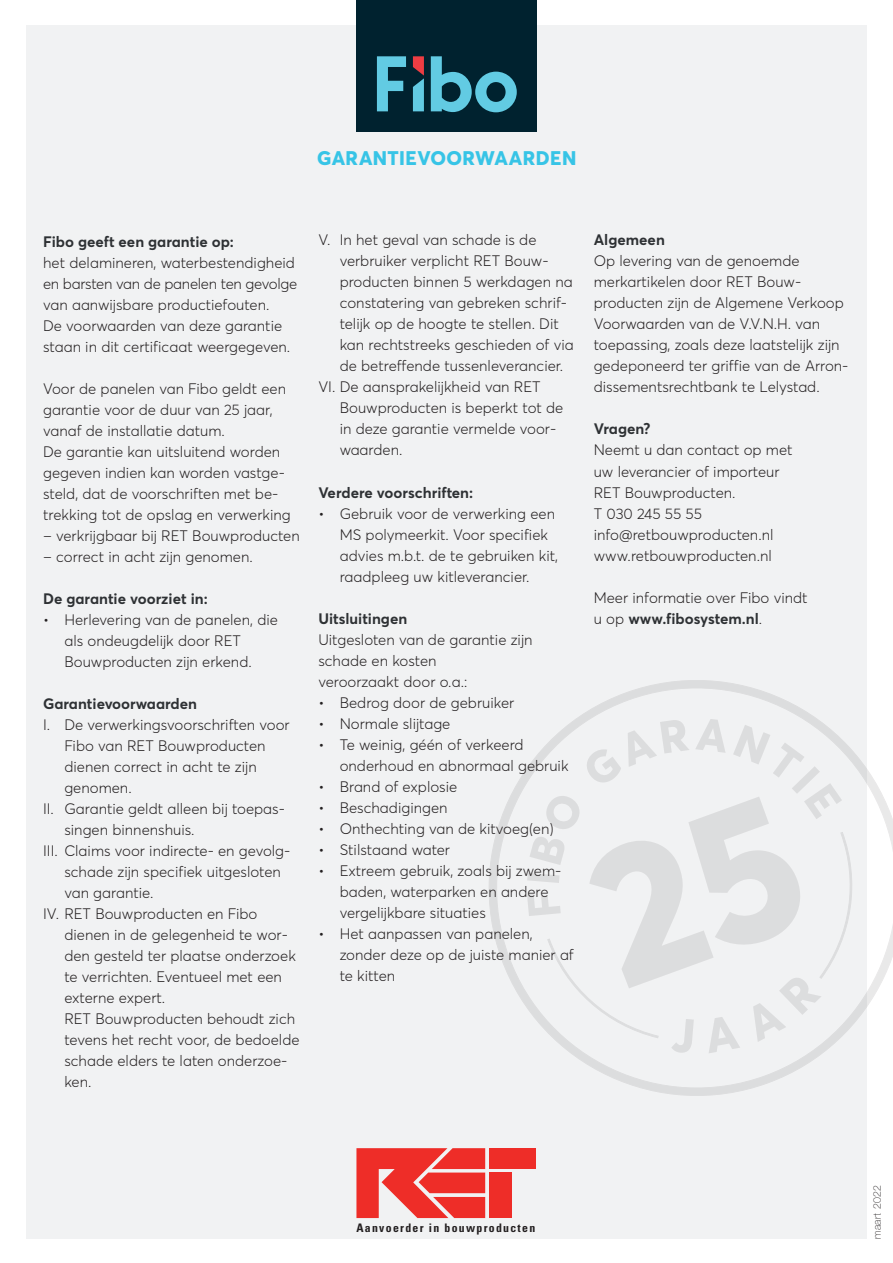
<style>
.page{position:relative;width:893px;height:1263px;background:#fff}
.page>*{position:absolute;margin:0;border:0;box-sizing:border-box;transform-origin:0 0}
.t1{font:800 19.5px "Averta Std";letter-spacing:.02em;color:#37c4e6}
.t2{font:300 15px/21px "Averta Std";color:#231f20}
.t3{font:700 15px "Averta Std";color:#2e3134}
.t4{font:700 condensed 11.7px "Univers LT Std";letter-spacing:.11em;color:#231f20}
.t5{font:100 10.5px "Helvetica Neue LT Std";letter-spacing:.03em;color:#231f20}
.s1{font-weight:700;color:#2e3134}
</style>
<div class="page">
<div style="left:26px;top:26px;width:841px;height:1213px;background:#f0f1f2"></div>
<div style="left:356px;top:21px;width:181px;height:110px;background:#00222f"></div>
<svg style="left:413px;top:56px;width:11px;height:55px"></svg>
<svg style="left:431px;top:56px;width:86px;height:56px"></svg>
<svg style="left:377px;top:56px;width:29px;height:55px"></svg>
<div style="left:356px;top:0;width:181px;height:24px;background:#00222f"></div>
<svg style="left:489px;top:680px;width:404px;height:416px"></svg>
<svg style="left:547px;top:796px;width:313px;height:257px"></svg>
<div style="left:489px;top:1148px;width:47px;height:21px;background:#ee2d28"></div>
<svg style="left:356px;top:1148px;width:129px;height:70px"></svg>
<div style="left:489px;top:1172px;width:23px;height:46px;background:#ee2d28"></div>
<p class="t1" style="left:317px;top:145px;width:261px">GARANTIEVOORWAARDEN</p>
<p class="t3" style="left:43px;top:232px;width:192px">Fibo geeft een garantie op:</p>
<p class="t2" style="left:43px;top:252px;width:256px">het delamineren, waterbestendigheid en barsten van de panelen ten gevolge van aanwijsbare productiefouten.<br>De voorwaarden van deze garantie staan in dit certificaat weergegeven.</p>
<p class="t2" style="left:43px;top:378px;width:244px">Voor de panelen van Fibo geldt een garantie voor de duur van 25 jaar, vanaf de installatie datum.</p>
<p class="t2" style="left:43px;top:441px;width:249px">De garantie kan uitsluitend worden gegeven indien kan worden vastge&shy;steld, dat de voorschriften met be&shy;trekking tot de opslag en verwerking</p>
<p class="t2" style="left:43px;top:525px;width:258px">– verkrijgbaar bij RET Bouwproducten</p>
<p class="t2" style="left:43px;top:546px;width:211px">– correct in acht zijn genomen.</p>
<p class="t3" style="left:43px;top:589px;width:166px">De garantie voorziet in:</p>
<p class="t2" style="left:64px;top:609px;width:215px;text-indent:-21px">• Herlevering van de panelen, die als ondeugdelijk door RET<br>Bouwproducten zijn erkend.</p>
<p class="t3" style="left:43px;top:694px;width:156px">Garantievoorwaarden</p>
<p class="t2" style="left:64px;top:714px;width:227px;text-indent:-21px">I. De verwerkingsvoorschriften voor<br>Fibo van RET Bouwproducten dienen correct in acht te zijn genomen.</p>
<p class="t2" style="left:64px;top:798px;width:222px;text-indent:-21px">II. Garantie geldt alleen bij toepas&shy;singen binnenshuis.</p>
<p class="t2" style="left:64px;top:840px;width:228px;text-indent:-21px">III. Claims voor indirecte- en gevolg&shy;schade zijn specifiek uitgesloten van garantie.</p>
<p class="t2" style="left:64px;top:903px;width:237px;text-indent:-21px">IV. RET Bouwproducten en Fibo dienen in de gelegenheid te wor&shy;den gesteld ter plaatse onderzoek te verrichten. Eventueel met een externe expert.<br>RET Bouwproducten behoudt zich tevens het recht voor, de bedoelde schade elders te laten onderzoe&shy;ken.</p>
<p class="t2" style="left:340px;top:230px;width:236px;text-indent:-21px">V. In het geval van schade is de verbruiker verplicht RET Bouw&shy;producten binnen 5 werkdagen na constatering van gebreken schrif&shy;telijk op de hoogte te stellen. Dit kan rechtstreeks geschieden of via de betreffende tussenleverancier.</p>
<p class="t2" style="left:340px;top:377px;width:225px;text-indent:-21px">VI. De aansprakelijkheid van RET<br>Bouwproducten is beperkt tot de in deze garantie vermelde voor&shy;waarden.</p>
<p class="t3" style="left:318px;top:483px;width:156px">Verdere voorschriften:</p>
<p class="t2" style="left:340px;top:503px;width:220px;text-indent:-21px">• Gebruik voor de verwerking een<br>MS polymeerkit. Voor specifiek advies m.b.t. de te gebruiken kit, raadpleeg uw kitleverancier.</p>
<p class="t3" style="left:318px;top:609px;width:90px">Uitsluitingen</p>
<p class="t2" style="left:318px;top:629px;width:216px">Uitgesloten van de garantie zijn schade en kosten<br>veroorzaakt door o.a.:</p>
<p class="t2" style="left:318px;top:692px;width:197px">• Bedrog door de gebruiker</p>
<p class="t2" style="left:318px;top:713px;width:133px">• Normale slijtage</p>
<p class="t2" style="left:340px;top:734px;width:230px;text-indent:-21px">• Te weinig, géén of verkeerd onderhoud en abnormaal gebruik</p>
<p class="t2" style="left:318px;top:776px;width:140px">• Brand of explosie</p>
<p class="t2" style="left:318px;top:797px;width:131px">• Beschadigingen</p>
<p class="t2" style="left:318px;top:818px;width:237px">• Onthechting van de kitvoeg(en)</p>
<p class="t2" style="left:318px;top:839px;width:133px">• Stilstaand water</p>
<p class="t2" style="left:340px;top:860px;width:223px;text-indent:-21px">• Extreem gebruik, zoals bij zwem&shy;baden, waterparken en andere vergelijkbare situaties</p>
<p class="t2" style="left:340px;top:923px;width:236px;text-indent:-21px">• Het aanpassen van panelen, zonder deze op de juiste manier af te kitten</p>
<p class="t3" style="left:594px;top:231px;width:73px">Algemeen</p>
<p class="t2" style="left:594px;top:251px;width:256px">Op levering van de genoemde merkartikelen door RET Bouw&shy;producten zijn de Algemene Verkoop Voorwaarden van de V.V.N.H. van toepassing, zoals deze laatstelijk zijn gedeponeerd ter griffie van de Arron&shy;dissementsrechtbank te Lelystad.</p>
<p class="t3" style="left:594px;top:420px;width:58px">Vragen?</p>
<p class="t2" style="left:594px;top:440px;width:200px">Neemt u dan contact op met</p>
<p class="t2" style="left:594px;top:461px;width:187px">uw leverancier of importeur</p>
<p class="t2" style="left:594px;top:482px;width:143px">RET Bouwproducten.</p>
<p class="t2" style="left:594px;top:503px;width:110px">T 030 245 55 55</p>
<p class="t2" style="left:594px;top:524px;width:181px">info@retbouwproducten.nl</p>
<p class="t2" style="left:594px;top:545px;width:180px">www.retbouwproducten.nl</p>
<p class="t2" style="left:594px;top:587px;width:216px">Meer informatie over Fibo vindt u op <span class="s1">www.fibosystem.nl</span>.</p>
<p class="t4" style="left:356px;top:1221px;width:180px">Aanvoerder in bouwproducten</p>
<p class="t5" style="left:871px;top:1239px;width:55px;rotate:-90deg">maart 2022</p>
</div>
